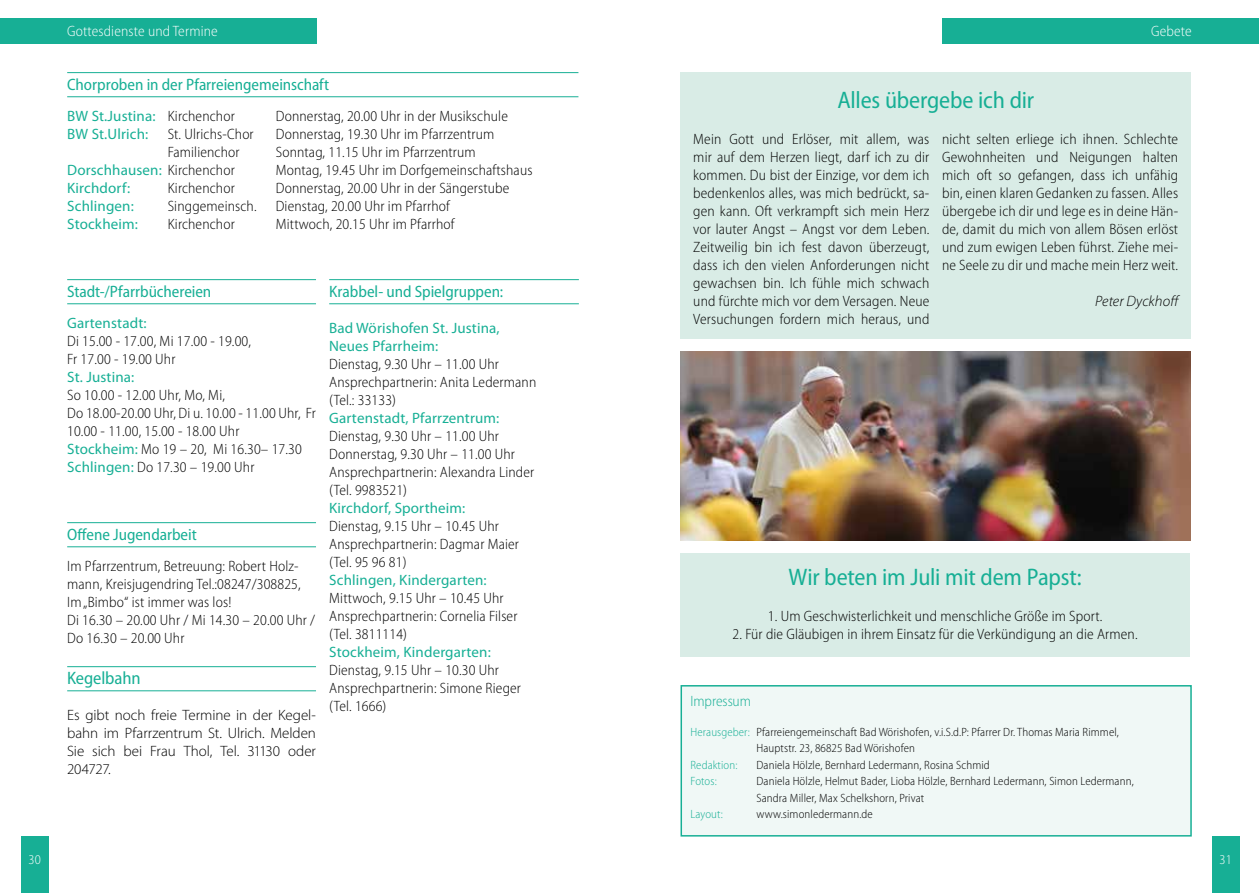
<style>
.page{position:relative;width:1259px;height:893px;background:#fff}
.page>*{position:absolute;margin:0;border:0;box-sizing:border-box;transform-origin:0 0}
.t1{font:semi-condensed 24px "Myriad Pro";letter-spacing:-.01em;color:#17af95}
.t2{font:semi-condensed 18px "Myriad Pro";letter-spacing:-.01em;color:#17af95}
.t3{font:semi-condensed 16.5px "Myriad Pro";letter-spacing:-.005em;color:#17af95}
.t4{font:300 semi-condensed 15px/18px "Myriad Pro";letter-spacing:.01em;color:#000}
.t5{font:15px/18px "Myriad Pro";letter-spacing:.01em;color:#17af95}
.t6{font:300 15px/18px "Myriad Pro";letter-spacing:-.005em;color:#000;text-align:justify}
.t7{font:300 semi-condensed 15px "Myriad Pro";letter-spacing:.01em;color:#fff}
.t8{font:italic 300 15px "Myriad Pro";letter-spacing:.005em;color:#000}
.t9{font:300 semi-condensed 15px "Myriad Pro";letter-spacing:-.005em;color:#17af95}
.t10{font:300 semi-condensed 13.5px "Myriad Pro";color:#fff}
.t11{font:300 semi-condensed 12px/16.5px "Myriad Pro";letter-spacing:.01em;color:#000}
.t12{font:300 semi-condensed 12px "Myriad Pro";letter-spacing:.01em;color:#17af95}
.s1{font-weight:300;font-stretch:semi-condensed;color:#000}
.s2{font-weight:400;font-stretch:normal;color:#17af95}
.s3{color:#17af95}
</style>
<div class="page">
<div style="left:0;top:18px;width:317px;height:26px;background:#17af95"></div>
<div style="left:942px;top:18px;width:317px;height:26px;background:#17af95"></div>
<div style="left:1211px;top:837px;width:28px;height:56px;background:#17af95"></div>
<div style="left:21px;top:837px;width:28px;height:56px;background:#17af95"></div>
<div style="left:680px;top:554px;width:509px;height:103px;background:#d9ece6"></div>
<div style="left:680px;top:72px;width:511px;height:266px;background:#d9ece6"></div>
<hr style="left:67px;top:72px;width:511px;height:1px;background:#17af95">
<hr style="left:67px;top:96px;width:511px;height:1px;background:#17af95">
<hr style="left:67px;top:279px;width:249px;height:1px;background:#17af95">
<hr style="left:67px;top:303px;width:249px;height:1px;background:#17af95">
<hr style="left:67px;top:522px;width:249px;height:1px;background:#17af95">
<hr style="left:67px;top:546px;width:249px;height:1px;background:#17af95">
<hr style="left:67px;top:666px;width:249px;height:1px;background:#17af95">
<hr style="left:67px;top:690px;width:249px;height:1px;background:#17af95">
<hr style="left:329px;top:279px;width:250px;height:1px;background:#17af95">
<hr style="left:329px;top:303px;width:250px;height:1px;background:#17af95">
<div style="left:681px;top:686px;width:510px;height:150px;background:#f0f8f6"></div>
<div style="left:680px;top:685px;width:511px;height:152px;border:2px solid #17af95"></div>
<img style="left:680px;top:351px;width:511px;height:189px">
<p class="t7" style="left:67px;top:23px;width:152px">Gottesdienste und Termine</p>
<p class="t3" style="left:67px;top:76px;width:264px">Chorproben in der Pfarreiengemeinschaft</p>
<p class="t5" style="left:67px;top:106px;width:169px">BW St.Justina: <span class="s1">Kirchenchor</span></p>
<p class="t4" style="left:276px;top:107px;width:234px">Donnerstag, 20.00 Uhr in der Musikschule</p>
<p class="t5" style="left:67px;top:124px;width:83px">BW St.Ulrich:</p>
<p class="t4" style="left:168px;top:125px;width:87px">St. Ulrichs-Chor</p>
<p class="t4" style="left:276px;top:125px;width:220px">Donnerstag, 19.30 Uhr im Pfarrzentrum</p>
<p class="t4" style="left:168px;top:143px;width:73px">Familienchor</p>
<p class="t4" style="left:276px;top:143px;width:201px">Sonntag, 11.15 Uhr im Pfarrzentrum</p>
<p class="t5" style="left:67px;top:160px;width:169px">Dorschhausen: <span class="s1">Kirchenchor</span></p>
<p class="t4" style="left:276px;top:161px;width:258px">Montag, 19.45 Uhr im Dorfgemeinschaftshaus</p>
<p class="t5" style="left:67px;top:178px;width:64px">Kirchdorf:</p>
<p class="t4" style="left:168px;top:179px;width:69px">Kirchenchor</p>
<p class="t4" style="left:276px;top:179px;width:235px">Donnerstag, 20.00 Uhr in der Sängerstube</p>
<p class="t5" style="left:67px;top:196px;width:68px">Schlingen:</p>
<p class="t4" style="left:168px;top:197px;width:90px">Singgemeinsch.</p>
<p class="t4" style="left:276px;top:197px;width:175px">Dienstag, 20.00 Uhr im Pfarrhof</p>
<p class="t5" style="left:67px;top:214px;width:72px">Stockheim:</p>
<p class="t4" style="left:168px;top:215px;width:69px">Kirchenchor</p>
<p class="t4" style="left:276px;top:215px;width:180px">Mittwoch, 20.15 Uhr im Pfarrhof</p>
<p class="t3" style="left:67px;top:283px;width:146px">Stadt-/Pfarrbüchereien</p>
<p class="t5" style="left:67px;top:313px;width:81px">Gartenstadt:</p>
<p class="t4" style="left:67px;top:332px;width:185px">Di 15.00 - 17.00, Mi 17.00 - 19.00,<br>Fr 17.00 - 19.00 Uhr</p>
<p class="t5" style="left:67px;top:367px;width:69px">St. Justina:</p>
<p class="t4" style="left:67px;top:386px;width:250px">So 10.00 - 12.00 Uhr, Mo, Mi,<br>Do 18.00-20.00 Uhr, Di u. 10.00 - 11.00 Uhr, Fr 10.00 - 11.00, 15.00 - 18.00 Uhr<br><span class="s2">Stockheim:</span> Mo 19 – 20, Mi 16.30– 17.30<br><span class="s2">Schlingen:</span> Do 17.30 – 19.00 Uhr</p>
<p class="t3" style="left:67px;top:526px;width:131px">Offene Jugendarbeit</p>
<p class="t4" style="left:67px;top:557px;width:249px">Im Pfarrzentrum, Betreuung: Robert Holz&shy;mann, Kreisjugendring Tel.:08247/308825, Im „Bimbo“ ist immer was los!<br>Di 16.30 – 20.00 Uhr / Mi 14.30 – 20.00 Uhr / Do 16.30 – 20.00 Uhr</p>
<p class="t2" style="left:67px;top:668px;width:75px">Kegelbahn</p>
<p class="t6" style="left:67px;top:706px;width:250px">Es gibt noch freie Termine in der Kegel&shy;bahn im Pfarrzentrum St. Ulrich. Melden Sie sich bei Frau Thol, Tel. 31130 oder 204727.</p>
<p class="t3" style="left:329px;top:283px;width:175px">Krabbel- und Spielgruppen:</p>
<p class="t5" style="left:329px;top:319px;width:172px">Bad Wörishofen St. Justina,<br>Neues Pfarrheim:</p>
<p class="t4" style="left:329px;top:355px;width:209px">Dienstag, 9.30 Uhr – 11.00 Uhr<br>Ansprechpartnerin: Anita Ledermann (Tel.: 33133)</p>
<p class="t5" style="left:329px;top:409px;width:172px">Gartenstadt, Pfarrzentrum:</p>
<p class="t4" style="left:329px;top:427px;width:207px">Dienstag, 9.30 Uhr – 11.00 Uhr<br>Donnerstag, 9.30 Uhr – 11.00 Uhr<br>Ansprechpartnerin: Alexandra Linder (Tel. 9983521)</p>
<p class="t5" style="left:329px;top:499px;width:138px">Kirchdorf, Sportheim:</p>
<p class="t4" style="left:329px;top:517px;width:191px">Dienstag, 9.15 Uhr – 10.45 Uhr<br>Ansprechpartnerin: Dagmar Maier (Tel. 95 96 81)</p>
<p class="t5" style="left:329px;top:571px;width:159px">Schlingen, Kindergarten:</p>
<p class="t4" style="left:329px;top:589px;width:190px">Mittwoch, 9.15 Uhr – 10.45 Uhr<br>Ansprechpartnerin: Cornelia Filser (Tel. 3811114)</p>
<p class="t5" style="left:329px;top:643px;width:163px">Stockheim, Kindergarten:</p>
<p class="t4" style="left:329px;top:661px;width:193px">Dienstag, 9.15 Uhr – 10.30 Uhr<br>Ansprechpartnerin: Simone Rieger (Tel. 1666)</p>
<p class="t10" style="left:29px;top:852px;width:14px">30</p>
<p class="t7" style="left:1151px;top:23px;width:42px">Gebete</p>
<h1 class="t1" style="left:837px;top:87px;width:198px">Alles übergebe ich dir</h1>
<p class="t4" style="left:693px;top:130px;width:238px;text-align:justify">Mein Gott und Erlöser, mit allem, was mir auf dem Herzen liegt, darf ich zu dir kommen. Du bist der Einzige, vor dem ich bedenkenlos alles, was mich bedrückt, sa&shy;gen kann. Oft verkrampft sich mein Herz vor lauter Angst – Angst vor dem Leben.<br>Zeitweilig bin ich fest davon überzeugt, dass ich den vielen Anforderungen nicht gewachsen bin. Ich fühle mich schwach und fürchte mich vor dem Versagen. Neue Versuchungen fordern mich heraus, und</p>
<p class="t4" style="left:942px;top:130px;width:238px;text-align:justify">nicht selten erliege ich ihnen. Schlechte Gewohnheiten und Neigungen halten mich oft so gefangen, dass ich unfähig bin, einen klaren Gedanken zu fassen. Alles übergebe ich dir und lege es in deine Hän&shy;de, damit du mich von allem Bösen erlöst und zum ewigen Leben führst. Ziehe mei&shy;ne Seele zu dir und mache mein Herz weit.</p>
<p class="t8" style="left:1095px;top:293px;width:86px">Peter Dyckhoff</p>
<h1 class="t1" style="left:788px;top:564px;width:295px">Wir beten im Juli mit dem Papst:</h1>
<p class="t4" style="left:768px;top:607px;width:336px">1. Um Geschwisterlichkeit und menschliche Größe im Sport.</p>
<p class="t4" style="left:732px;top:625px;width:406px">2. Für die Gläubigen in ihrem Einsatz für die Verkündigung an die Armen.</p>
<p class="t9" style="left:690px;top:693px;width:62px">Impressum</p>
<p class="t11" style="left:756px;top:724px;width:364px;text-indent:-66px"><span class="s3">Herausgeber:</span> Pfarreiengemeinschaft Bad Wörishofen, v.i.S.d.P: Pfarrer Dr. Thomas Maria Rimmel,<br>Hauptstr. 23, 86825 Bad Wörishofen</p>
<p class="t12" style="left:690px;top:758px;width:48px">Redaktion:</p>
<p class="t11" style="left:756px;top:757px;width:235px">Daniela Hölzle, Bernhard Ledermann, Rosina Schmid</p>
<p class="t12" style="left:690px;top:775px;width:28px">Fotos:</p>
<p class="t11" style="left:756px;top:773px;width:379px">Daniela Hölzle, Helmut Bader, Lioba Hölzle, Bernhard Ledermann, Simon Ledermann,<br>Sandra Miller, Max Schelkshorn, Privat</p>
<p class="t12" style="left:690px;top:808px;width:34px">Layout:</p>
<p class="t11" style="left:756px;top:806px;width:118px">www.simonledermann.de</p>
<p class="t10" style="left:1219px;top:852px;width:14px">31</p>
</div>
